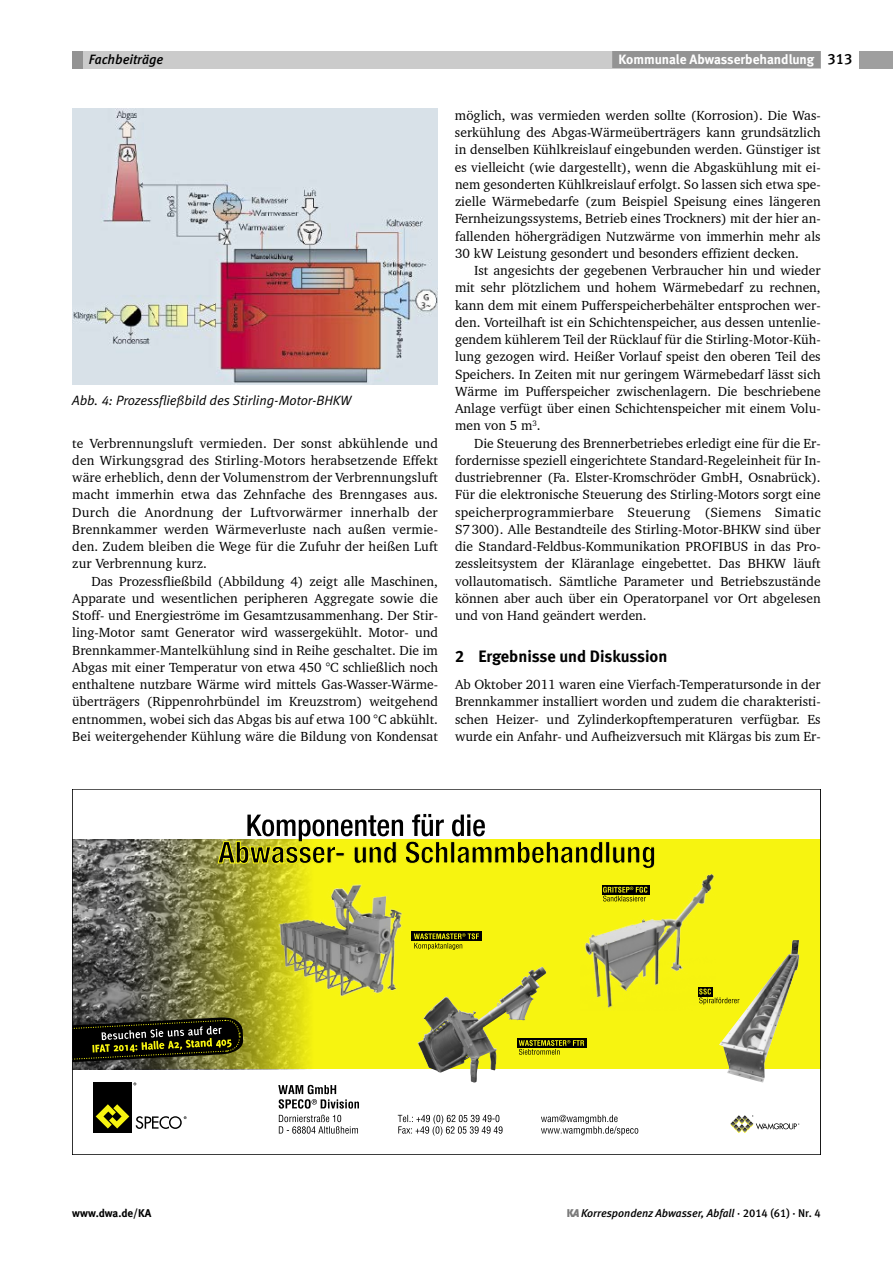
<style>
.page{position:relative;width:893px;height:1263px;background:#fff}
.page>*{position:absolute;margin:0;border:0;box-sizing:border-box;transform-origin:0 0}
.t1{font:700 27px "Helvetica";color:#000}
.t2{font:18px/34px "Helvetica";color:#000}
.t3{font:700 18px "Helvetica";color:#000}
.t4{font:16.5px "Meta Bold LF";letter-spacing:-.005em;color:#000}
.t5{font:700 15px "Helvetica";color:#000}
.t6{font:13.5px/17.2px "Charter BT";color:#000}
.t7{font:italic 13.5px "Meta Normal LF";color:#000}
.t8{font:13.5px "Meta Bold LF";color:#fff}
.t9{font:italic 13.5px "Meta Medium LF";color:#000}
.t10{font:italic 11.25px "Meta Medium LF";letter-spacing:-.005em;color:#000}
.t11{font:700 11.25px "Meta";color:#000}
.s1{font-family:"Meta Medium LF";font-size:15px;color:#000}
.s2{font-family:"Meta";font-weight:900;font-style:normal;color:#7c7c7c}
.s3{font-family:"Meta";font-weight:900;color:#7c7c7c}
.s4{font-style:normal}
</style>
<div class="page">
<div style="left:120px;top:51px;width:701px;height:17px;background:#cbcbcb"></div>
<div style="left:612px;top:51px;width:209px;height:17px;background:#939393"></div>
<div style="left:859px;top:51px;width:34px;height:17px;background:#9f9f9f"></div>
<div style="left:72px;top:51px;width:11px;height:17px;background:#939393"></div>
<div style="left:83px;top:51px;width:86px;height:17px;background:#cbcbcb"></div>
<img style="left:72px;top:108px;width:366px;height:277px">
<svg style="left:730px;top:1115px;width:69px;height:18px"></svg>
<svg style="left:279px;top:1115px;width:79px;height:19px"></svg>
<svg style="left:278px;top:1085px;width:81px;height:23px"></svg>
<svg style="left:398px;top:1115px;width:105px;height:20px"></svg>
<svg style="left:541px;top:1115px;width:97px;height:20px"></svg>
<div style="left:93px;top:1082px;width:39px;height:51px;background:#000"></div>
<svg style="left:96px;top:1104px;width:33px;height:24px"></svg>
<svg style="left:136px;top:1116px;width:51px;height:13px"></svg>
<div style="left:72px;top:839px;width:749px;height:230px;background:#f7f410"></div>
<img style="left:74px;top:839px;width:235px;height:230px">
<svg style="left:217px;top:814px;width:438px;height:55px"></svg>
<img style="left:278px;top:883px;width:124px;height:114px">
<img style="left:417px;top:969px;width:120px;height:114px">
<img style="left:584px;top:874px;width:131px;height:134px">
<img style="left:719px;top:940px;width:80px;height:142px">
<div style="left:412px;top:932px;width:70px;height:9px;background:#000"></div>
<svg style="left:602px;top:885px;width:47px;height:9px"></svg>
<svg style="left:698px;top:987px;width:14px;height:9px"></svg>
<div style="left:517px;top:1038px;width:70px;height:9px;background:#000"></div>
<svg style="left:414px;top:933px;width:65px;height:17px"></svg>
<svg style="left:519px;top:1040px;width:65px;height:15px"></svg>
<svg style="left:603px;top:887px;width:44px;height:14px"></svg>
<svg style="left:699px;top:989px;width:40px;height:15px"></svg>
<svg style="left:74px;top:1016px;width:170px;height:48px;background:#35341a"></svg>
<p class="t9" style="left:89px;top:51px;width:76px">Fachbeiträge</p>
<p class="t8" style="left:619px;top:51px;width:235px">Kommunale Abwasserbehandlung <span class="s1">313</span></p>
<p class="t6" style="left:455px;top:106px;width:367px;text-align:justify">möglich, was vermieden werden sollte (Korrosion). Die Was&shy;serkühlung des Abgas-Wärmeüberträgers kann grundsätzlich in denselben Kühlkreislauf eingebunden werden. Günstiger ist es vielleicht (wie dargestellt), wenn die Abgaskühlung mit ei&shy;nem gesonderten Kühlkreislauf erfolgt. So lassen sich etwa spe&shy;zielle Wärmebedarfe (zum Beispiel Speisung eines längeren Fernheizungssystems, Betrieb eines Trockners) mit der hier an&shy;fallenden höhergrädigen Nutzwärme von immerhin mehr als 30 kW Leistung gesondert und besonders effizient decken.</p>
<p class="t6" style="left:455px;top:262px;width:367px;text-align:justify;text-indent:19px">Ist angesichts der gegebenen Verbraucher hin und wieder mit sehr plötzlichem und hohem Wärmebedarf zu rechnen, kann dem mit einem Pufferspeicherbehälter entsprochen wer&shy;den. Vorteilhaft ist ein Schichtenspeicher, aus dessen untenlie&shy;gendem kühlerem Teil der Rücklauf für die Stirling-Motor-Küh&shy;lung gezogen wird. Heißer Vorlauf speist den oberen Teil des Speichers. In Zeiten mit nur geringem Wärmebedarf lässt sich Wärme im Pufferspeicher zwischenlagern. Die beschriebene Anlage verfügt über einen Schichtenspeicher mit einem Volu&shy;men von 5 m<sup>3</sup>.</p>
<p class="t6" style="left:455px;top:434px;width:367px;text-indent:19px">Die Steuerung des Brennerbetriebes erledigt eine für die Er&shy;fordernisse speziell eingerichtete Standard-Regeleinheit für In&shy;dustriebrenner (Fa. Elster-Kromschröder GmbH, Osnabrück).<br>Für die elektronische Steuerung des Stirling-Motors sorgt eine speicherprogrammierbare Steuerung (Siemens Simatic S7300). Alle Bestandteile des Stirling-Motor-BHKW sind über die Standard-Feldbus-Kommunikation PROFIBUS in das Pro&shy;zessleitsystem der Kläranlage eingebettet. Das BHKW läuft vollautomatisch. Sämtliche Parameter und Betriebszustände können aber auch über ein Operatorpanel vor Ort abgelesen und von Hand geändert werden.</p>
<p class="t4" style="left:455px;top:646px;width:214px">2 Ergebnisse und Diskussion</p>
<p class="t6" style="left:455px;top:676px;width:367px;text-align:justify">Ab Oktober 2011 waren eine Vierfach-Temperatursonde in der Brennkammer installiert worden und zudem die charakteristi&shy;schen Heizer- und Zylinderkopftemperaturen verfügbar. Es wurde ein Anfahr- und Aufheizversuch mit Klärgas bis zum Er-</p>
<h1 class="t1" style="left:197px;top:375px;width:40px">KA</h1>
<h2 class="t3" style="left:479px;top:376px;width:119px">Kunde: WAM</h2>
<h2 class="t2" style="left:479px;top:416px;width:21px">2c</h2>
<p class="t5" style="left:649px;top:425px;width:10px">y</p>
<p class="t7" style="left:72px;top:392px;width:280px">Abb. 4: Prozessfließbild des Stirling-Motor-BHKW</p>
<p class="t6" style="left:72px;top:434px;width:367px">te Verbrennungsluft vermieden. Der sonst abkühlende und den Wirkungsgrad des Stirling-Motors herabsetzende Effekt wäre erheblich, denn der Volumenstrom der Verbrennungsluft macht immerhin etwa das Zehnfache des Brenngases aus.<br>Durch die Anordnung der Luftvorwärmer innerhalb der Brennkammer werden Wärmeverluste nach außen vermie&shy;den. Zudem bleiben die Wege für die Zufuhr der heißen Luft zur Verbrennung kurz.</p>
<p class="t6" style="left:72px;top:572px;width:367px;text-indent:19px">Das Prozessfließbild (Abbildung 4) zeigt alle Maschinen, Apparate und wesentlichen peripheren Aggregate sowie die Stoff- und Energieströme im Gesamtzusammenhang. Der Stir&shy;ling-Motor samt Generator wird wassergekühlt. Motor- und Brennkammer-Mantelkühlung sind in Reihe geschaltet. Die im Abgas mit einer Temperatur von etwa 450 °C schließlich noch enthaltene nutzbare Wärme wird mittels Gas-Wasser-Wärme&shy;überträgers (Rippenrohrbündel im Kreuzstrom) weitgehend entnommen, wobei sich das Abgas bis auf etwa 100 °C abkühlt.<br>Bei weitergehender Kühlung wäre die Bildung von Kondensat</p>
<h2 class="t2" style="left:479px;top:488px;width:281px">gelieferte PDF, neu am 11.03.2014<br>176 x 86 mm</h2>
<p class="t11" style="left:72px;top:1206px;width:81px">www.dwa.de/KA</p>
<p class="t10" style="left:567px;top:1206px;width:255px"><span class="s2">K</span><span class="s3">A</span>Korrespondenz Abwasser, Abfall <span class="s4">· 2014 (61) · Nr. 4</span></p>
</div>
